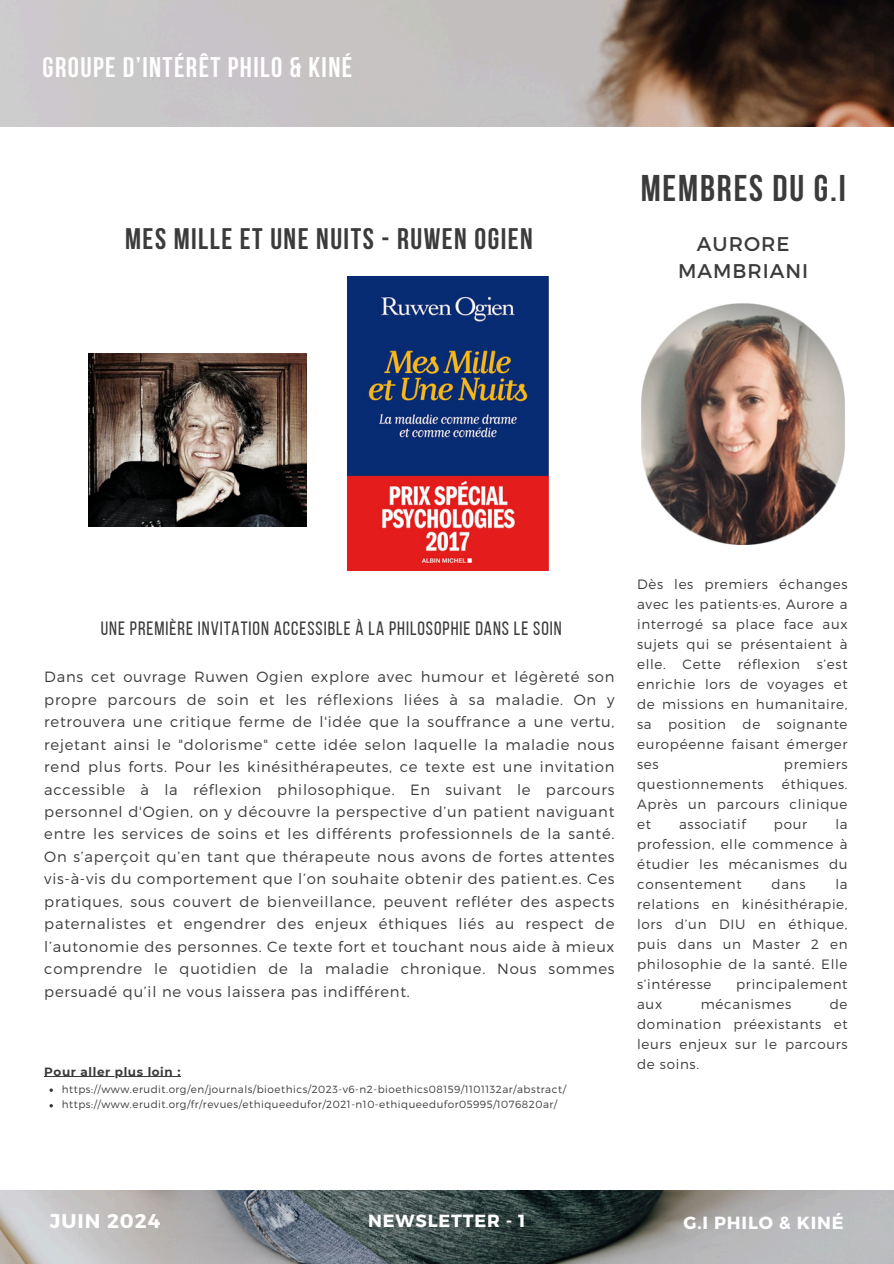
<style>
.page{position:relative;width:894px;height:1264px;background:#fff}
.page>*{position:absolute;margin:0;border:0;box-sizing:border-box;transform-origin:0 0}
.t1{font:700 37.05px "Bebas Neue";letter-spacing:.05em;color:#3b3b3b}
.t2{font:700 29.55px "Bebas Neue";letter-spacing:.05em;color:#3b3b3b}
.t3{font:700 28.2px "Bebas Neue";letter-spacing:.05em;color:#fff}
.t4{font:19.8px/27px "Montserrat";letter-spacing:.05em;color:#3b3b3b;text-align:center}
.t5{font:700 19.8px "Montserrat";letter-spacing:.05em;color:#fff}
.t6{font:19.2px "Bebas Neue";letter-spacing:.05em;color:#3b3b3b}
.t7{font:700 17.55px "Montserrat";letter-spacing:.05em;color:#fff}
.t8{font:300 14.85px/22.5px "Montserrat";letter-spacing:.05em;color:#3b3b3b;text-align:justify}
.t9{font:300 13.5px/20px "Montserrat";letter-spacing:.05em;color:#3b3b3b;text-align:justify}
.t10{font:700 12px "Montserrat";letter-spacing:.05em;color:#3b3b3b}
.t11{font:300 10.35px "Montserrat";letter-spacing:.05em;color:#3b3b3b}
</style>
<div class="page">
<img style="left:0;top:0;width:893px;height:1263px">
<div style="left:0;top:127px;width:893px;height:1063px;background:#fff"></div>
<img style="left:88px;top:354px;width:218px;height:172px">
<img style="left:347px;top:277px;width:201px;height:293px">
<img style="left:641px;top:303px;width:203px;height:241px">
<hr style="left:44px;top:1076px;width:137px;height:1px;background:#3b3b3b">
<svg style="left:49px;top:1104px;width:4px;height:3px"></svg>
<h6 class="t3" style="left:43px;top:56px;width:311px">GROUPE D’INTÉRÊT PHILO &amp; KINÉ</h6>
<p class="t2" style="left:125px;top:227px;width:409px">MES MILLE ET UNE NUITS - RUWEN OGIEN</p>
<h2 class="t1" style="left:640px;top:173px;width:206px">MEMBRES DU G.I</h2>
<p class="t4" style="left:678px;top:230px;width:131px">AURORE<br>MAMBRIANI</p>
<p class="t6" style="left:101px;top:620px;width:462px">UNE PREMIÈRE INVITATION ACCESSIBLE À LA PHILOSOPHIE DANS LE SOIN</p>
<p class="t8" style="left:44px;top:665px;width:571px">Dans cet ouvrage Ruwen Ogien explore avec humour et légèreté son propre parcours de soin et les réflexions liées à sa maladie. On y retrouvera une critique ferme de l'idée que la souffrance a une vertu, rejetant ainsi le "dolorisme" cette idée selon laquelle la maladie nous rend plus forts. Pour les kinésithérapeutes, ce texte est une invitation accessible à la réflexion philosophique. En suivant le parcours personnel d'Ogien, on y découvre la perspective d’un patient naviguant entre les services de soins et les différents professionnels de la santé.<br>On s’aperçoit qu’en tant que thérapeute nous avons de fortes attentes vis-à-vis du comportement que l’on souhaite obtenir des patient.es. Ces pratiques, sous couvert de bienveillance, peuvent refléter des aspects paternalistes et engendrer des enjeux éthiques liés au respect de l’autonomie des personnes. Ce texte fort et touchant nous aide à mieux comprendre le quotidien de la maladie chronique. Nous sommes persuadé qu’il ne vous laissera pas indifférent.</p>
<p class="t10" style="left:44px;top:1063px;width:138px">Pour aller plus loin :</p>
<h1 class="t11" style="left:62px;top:1082px;width:505px">https://www.erudit.org/en/journals/bioethics/2023-v6-n2-bioethics08159/1101132ar/abstract/</h1>
<h4 class="t11" style="left:62px;top:1097px;width:496px">https://www.erudit.org/fr/revues/ethiqueedufor/2021-n10-ethiqueedufor05995/1076820ar/</h4>
<h2 class="t9" style="left:637px;top:573px;width:212px">Dès les premiers échanges avec les patients·es, Aurore a interrogé sa place face aux sujets qui se présentaient à elle. Cette réflexion s’est enrichie lors de voyages et de missions en humanitaire, sa position de soignante européenne faisant émerger ses</h2>
<h2 class="t9" style="left:783px;top:753px;width:65px">premiers</h2>
<h2 class="t9" style="left:637px;top:773px;width:212px;text-indent:145px">éthiques.<br>Après un parcours clinique et</h2>
<h2 class="t9" style="left:637px;top:773px;width:128px">questionnements</h2>
<h2 class="t9" style="left:679px;top:813px;width:68px">associatif</h2>
<h2 class="t9" style="left:773px;top:813px;width:35px">pour</h2>
<h2 class="t9" style="left:637px;top:813px;width:212px;text-indent:198px">la profession, elle commence à étudier les mécanismes du consentement</h2>
<h2 class="t9" style="left:637px;top:873px;width:212px;text-indent:198px">la relations en kinésithérapie, lors d’un DIU en éthique, puis dans un Master 2 en philosophie de la santé. Elle s’intéresse</h2>
<h2 class="t9" style="left:771px;top:873px;width:35px">dans</h2>
<h2 class="t9" style="left:736px;top:973px;width:113px">principalement</h2>
<h2 class="t9" style="left:637px;top:993px;width:27px">aux</h2>
<h2 class="t9" style="left:700px;top:993px;width:92px">mécanismes</h2>
<h2 class="t9" style="left:637px;top:993px;width:212px;text-indent:193px">de domination préexistants et leurs enjeux sur le parcours de soins.</h2>
<h6 class="t5" style="left:50px;top:1207px;width:112px">JUIN 2024</h6>
<h3 class="t7" style="left:368px;top:1209px;width:159px">NEWSLETTER - 1</h3>
<p class="t7" style="left:683px;top:1211px;width:162px">G.I PHILO &amp; KINÉ</p>
</div>
